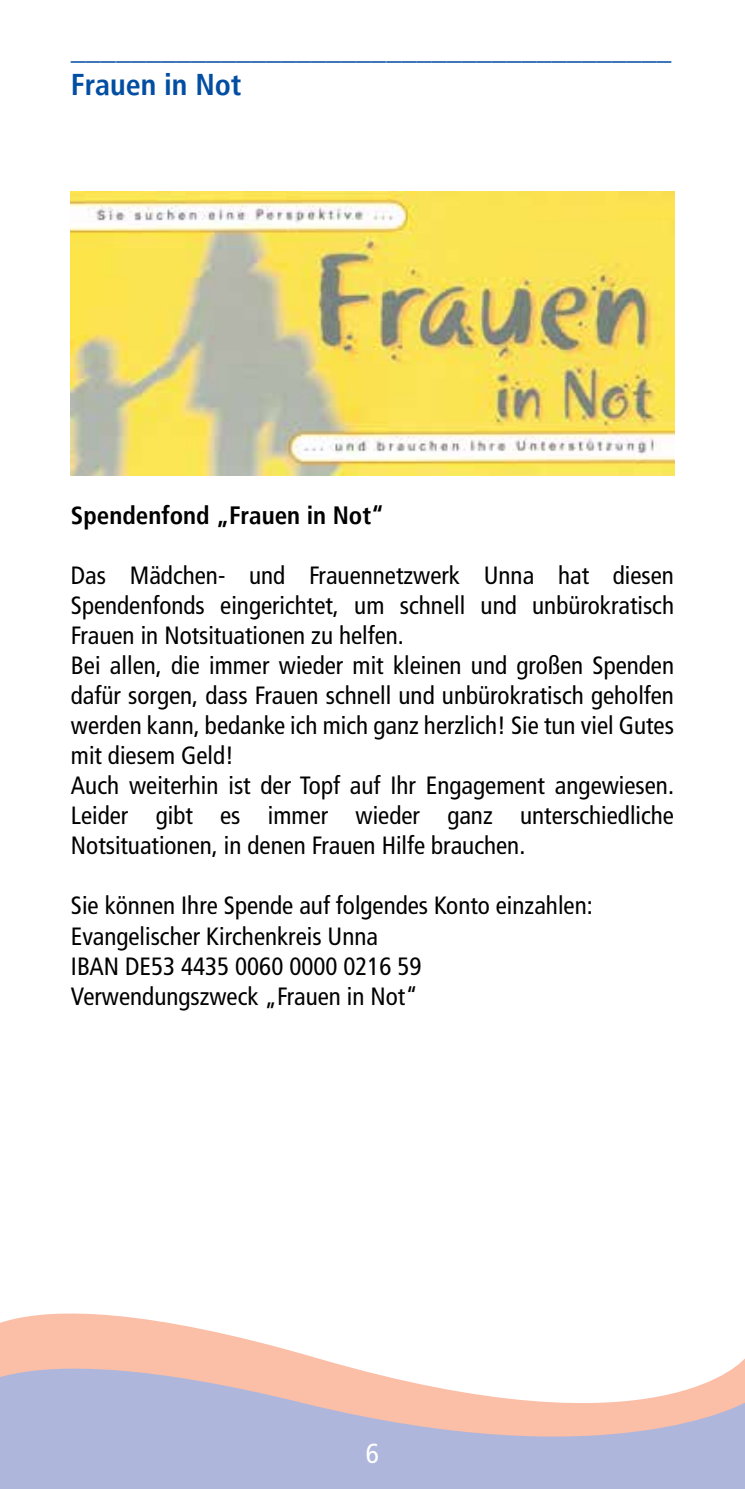
<style>
.page{position:relative;width:745px;height:1489px;background:#fff}
.page>*{position:absolute;margin:0;border:0;box-sizing:border-box;transform-origin:0 0}
.t1{font:700 condensed 30px/36px "Frutiger LT";color:#034ea2}
.t2{font:condensed 27.5px "Frutiger LT";color:#fff}
.t3{font:condensed 25px/30px "Frutiger LT";color:#000}
.t4{font:700 condensed 25px "Frutiger LT";color:#000}
</style>
<div class="page">
<svg style="left:0;top:1313px;width:180px;height:12px;fill:#fbbea7"></svg>
<svg style="left:0;top:1325px;width:744px;height:163px"></svg>
<img style="left:71px;top:191px;width:602px;height:284px">
<p class="t1" style="left:71px;top:30px;width:601px">________________________________________<br>Frauen in Not</p>
<p class="t4" style="left:71px;top:500px;width:314px">Spendenfond „Frauen in Not“</p>
<p class="t3" style="left:71px;top:561px;width:604px">Das Mädchen- und Frauennetzwerk Unna hat diesen Spendenfonds eingerichtet, um schnell und unbürokratisch Frauen in Notsituationen zu helfen.<br>Bei allen, die immer wieder mit kleinen und großen Spenden dafür sorgen, dass Frauen schnell und unbürokratisch geholfen werden kann, bedanke ich mich ganz herzlich! Sie tun viel Gutes mit diesem Geld!<br>Auch weiterhin ist der Topf auf Ihr Engagement angewiesen.<br>Leider gibt es immer wieder ganz unterschiedliche Notsituationen, in denen Frauen Hilfe brauchen.</p>
<p class="t3" style="left:71px;top:891px;width:523px">Sie können Ihre Spende auf folgendes Konto einzahlen:<br>Evangelischer Kirchenkreis Unna<br>IBAN DE53 4435 0060 0000 0216 59<br>Verwendungszweck „Frauen in Not“</p>
<p class="t2" style="left:365px;top:1436px;width:15px">6</p>
</div>
